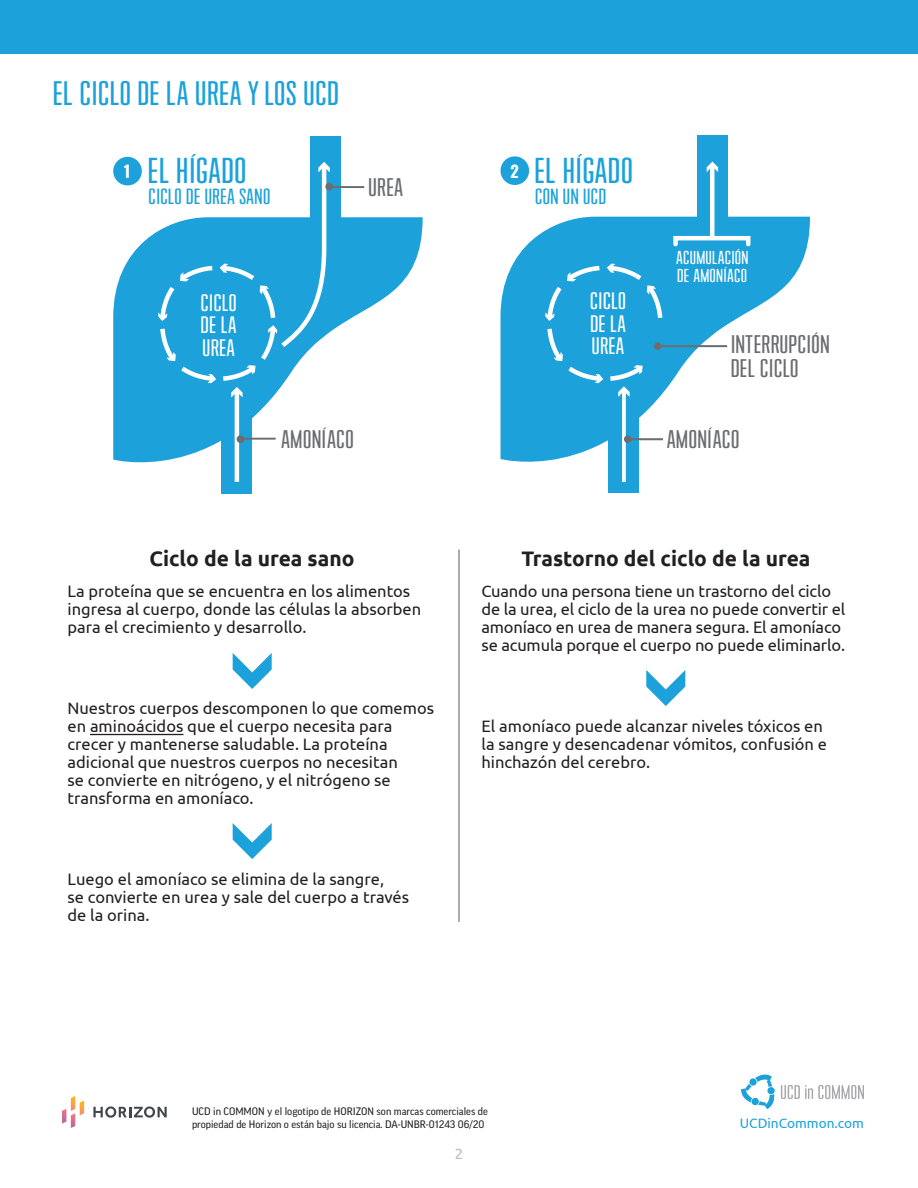
<style>
.page{position:relative;width:918px;height:1188px;background:#fff}
.page>*{position:absolute;margin:0;border:0;box-sizing:border-box;transform-origin:0 0}
.t1{font:31.8px "Nonesuch";color:#1ca1db}
.t2{font:30px "Nonesuch";color:#1ca1db}
.t3{font:22.5px/24px "Nonesuch";color:#6c6d70}
.t4{font:700 21px "Ubuntu";color:#231f20}
.t5{font:21px/22.5px "Nonesuch";color:#fff;text-align:justify}
.t6{font:19.35px "Nonesuch";color:#1ca1db}
.t7{font:16.5px/18px "Ubuntu";color:#231f20}
.t8{font:16.5px/18px "Nonesuch";color:#fff}
.t9{font:700 16.5px "Oswald";color:#fff}
.t10{font:15px "Ubuntu";color:#babcbe}
.t11{font:13.65px "Ubuntu";color:#1ca1db}
.t12{font:10.5px/12.6px "Good OT";color:#231f20}
</style>
<div class="page">
<hr style="left:90px;top:734px;width:93px;height:1px;background:#231f20">
<svg style="left:233px;top:653px;width:39px;height:36px"></svg>
<svg style="left:233px;top:823px;width:39px;height:36px"></svg>
<svg style="left:646px;top:670px;width:39px;height:36px"></svg>
<hr style="left:459px;top:550px;width:1px;height:372px;background:#57585a">
<svg style="left:781px;top:1085px;width:83px;height:14px"></svg>
<svg style="left:741px;top:1074px;width:34px;height:35px"></svg>
<svg style="left:501px;top:217px;width:309px;height:245px;fill:#1ca1db"></svg>
<div style="left:608px;top:333px;width:31px;height:160px;background:#1ca1db"></div>
<div style="left:697px;top:135px;width:31px;height:117px;background:#1ca1db"></div>
<hr style="left:710px;top:165px;width:4px;height:73px;background:#fff">
<svg style="left:707px;top:162px;width:11px;height:10px"></svg>
<div style="left:673px;top:236px;width:78px;height:10px;border:4px solid #fff"></div>
<svg style="left:545px;top:263px;width:120px;height:134px"></svg>
<svg style="left:622px;top:391px;width:4px;height:91px"></svg>
<hr style="left:628px;top:438px;width:35px;height:2px;background:#6c6d70">
<div style="left:624px;top:435px;width:8px;height:8px;background:#6c6d70;border-radius:50%"></div>
<hr style="left:658px;top:345px;width:69px;height:2px;background:#6c6d70">
<div style="left:654px;top:342px;width:8px;height:8px;background:#6c6d70;border-radius:50%"></div>
<svg style="left:113px;top:217px;width:310px;height:246px"></svg>
<div style="left:221px;top:334px;width:31px;height:159px;background:#1ca1db"></div>
<div style="left:310px;top:136px;width:31px;height:117px;background:#1ca1db"></div>
<hr style="left:235px;top:391px;width:4px;height:91px;background:#fff">
<svg style="left:158px;top:162px;width:172px;height:235px"></svg>
<hr style="left:240px;top:438px;width:36px;height:2px;background:#6c6d70">
<div style="left:237px;top:435px;width:7px;height:8px;background:#6c6d70;border-radius:50%"></div>
<hr style="left:329px;top:186px;width:35px;height:2px;background:#6c6d70">
<div style="left:325px;top:183px;width:8px;height:7px;background:#6c6d70;border-radius:50%"></div>
<div style="left:0;top:0;width:918px;height:54px;background:#1ca1db"></div>
<div style="left:113px;top:157px;width:29px;height:28px;background:#1ca1db;border-radius:50%"></div>
<div style="left:501px;top:156px;width:28px;height:29px;background:#1ca1db;border-radius:50%"></div>
<svg style="left:62px;top:1096px;width:22px;height:32px"></svg>
<svg style="left:93px;top:1106px;width:74px;height:12px"></svg>
<h2 class="t2" style="left:54px;top:75px;width:288px">EL CICLO DE LA UREA Y LOS UCD</h2>
<h1 class="t1" style="left:149px;top:152px;width:101px">EL HÍGADO</h1>
<p class="t6" style="left:149px;top:185px;width:124px">CICLO DE UREA SANO</p>
<p class="t9" style="left:123px;top:163px;width:10px">1</p>
<p class="t9" style="left:510px;top:162px;width:10px">2</p>
<h3 class="t3" style="left:369px;top:176px;width:37px">UREA</h3>
<h1 class="t1" style="left:536px;top:152px;width:101px">EL HÍGADO</h1>
<p class="t6" style="left:536px;top:185px;width:73px">CON UN UCD</p>
<p class="t5" style="left:201px;top:291px;width:38px">CICLO DE LA UREA</p>
<h3 class="t3" style="left:281px;top:428px;width:76px">AMONÍACO</h3>
<p class="t5" style="left:591px;top:290px;width:38px">CICLO DE LA UREA</p>
<p class="t8" style="left:677px;top:249px;width:74px">ACUMULACIÓN<br>DE AMONÍACO</p>
<h3 class="t3" style="left:732px;top:332px;width:101px">INTERRUPCIÓN<br>DEL CICLO</h3>
<h3 class="t3" style="left:667px;top:428px;width:76px">AMONÍACO</h3>
<p class="t4" style="left:149px;top:546px;width:207px">Ciclo de la urea sano</p>
<p class="t7" style="left:68px;top:582px;width:355px">La proteína que se encuentra en los alimentos ingresa al cuerpo, donde las células la absorben para el crecimiento y desarrollo.</p>
<p class="t7" style="left:68px;top:699px;width:368px">Nuestros cuerpos descomponen lo que comemos en aminoácidos que el cuerpo necesita para crecer y mantenerse saludable. La proteína adicional que nuestros cuerpos no necesitan<br>se convierte en nitrógeno, y el nitrógeno se transforma en amoníaco.</p>
<p class="t7" style="left:68px;top:870px;width:343px">Luego el amoníaco se elimina de la sangre,<br>se convierte en urea y sale del cuerpo a través de la orina.</p>
<p class="t4" style="left:521px;top:546px;width:291px">Trastorno del ciclo de la urea</p>
<p class="t7" style="left:482px;top:582px;width:365px">Cuando una persona tiene un trastorno del ciclo de la urea, el ciclo de la urea no puede convertir el amoníaco en urea de manera segura. El amoníaco se acumula porque el cuerpo no puede eliminarlo.</p>
<p class="t7" style="left:482px;top:717px;width:347px">El amoníaco puede alcanzar niveles tóxicos en la sangre y desencadenar vómitos, confusión e hinchazón del cerebro.</p>
<p class="t12" style="left:192px;top:1105px;width:297px">UCD in COMMON y el logotipo de HORIZON son marcas comerciales de propiedad de Horizon o están bajo su licencia. DA-UNBR-01243 06/20</p>
<p class="t10" style="left:455px;top:1145px;width:10px">2</p>
<p class="t11" style="left:740px;top:1115px;width:126px">UCDinCommon.com</p>
</div>
